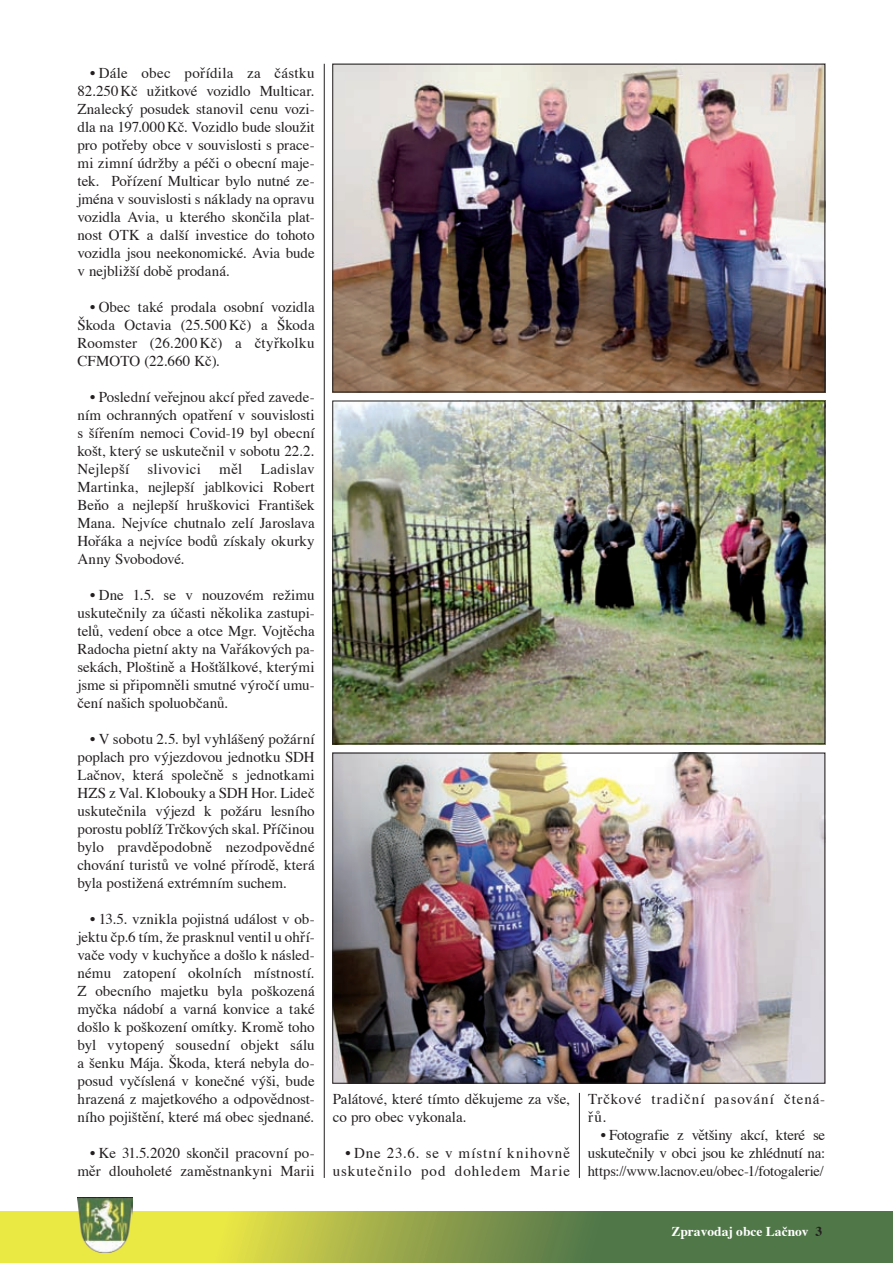
<style>
.page{position:relative;width:893px;height:1263px;background:#fff}
.page>*{position:absolute;margin:0;border:0;box-sizing:border-box;transform-origin:0 0}
.t1{font:15px/18px "Times";letter-spacing:.005em;color:#231f20;text-align:justify}
.t2{font:15px/18px "Times";letter-spacing:-.02em;color:#231f20;text-align:right}
.t3{font:15px/18px "Times";letter-spacing:.065em;color:#231f20;text-align:right}
.t4{font:15px/18px "Times";letter-spacing:.06em;color:#231f20}
.t5{font:14.7px "Times";letter-spacing:-.01em;color:#231f20}
.t6{font:700 13.5px "Times";color:#fff}
.s1{color:#231f20}
</style>
<div class="page">
<svg style="left:0;top:1212px;width:893px;height:51px;background:#90a447"></svg>
<img style="left:78px;top:1198px;width:54px;height:55px">
<hr style="left:324px;top:64px;width:1px;height:1114px;background:#231f20">
<hr style="left:579px;top:1093px;width:1px;height:85px;background:#231f20">
<img style="left:334px;top:66px;width:489px;height:324px">
<div style="left:332px;top:64px;width:493px;height:328px;border:1px solid #231f20"></div>
<img style="left:334px;top:403px;width:489px;height:339px">
<img style="left:334px;top:755px;width:489px;height:326px">
<div style="left:332px;top:753px;width:493px;height:330px;border:1px solid #231f20"></div>
<p class="t1" style="left:77px;top:65px;width:239px;text-indent:13px">• Dále obec pořídila za částku 82.250Kč užitkové vozidlo Multicar.<br>Znalecký posudek stanovil cenu vozi&shy;dla na 197.000Kč. Vozidlo bude sloužit pro potřeby obce v souvislosti s prace&shy;mi zimní údržby a péči o obecní maje&shy;tek. Pořízení Multicar bylo nutné ze&shy;jména v souvislosti s náklady na opravu vozidla Avia, u kterého skončila plat&shy;nost OTK a další investice do tohoto vozidla jsou neekonomické. Avia bude v nejbližší době prodaná.</p>
<p class="t1" style="left:77px;top:299px;width:239px;text-indent:13px">• Obec také prodala osobní vozidla Škoda Octavia (25.500Kč) a Škoda Roomster (26.200 Kč) a čtyřkolku CFMOTO (22.660 Kč).</p>
<p class="t1" style="left:77px;top:389px;width:239px;text-indent:13px">• Poslední veřejnou akcí před zavede&shy;ním ochranných opatření v souvislosti s šířením nemoci Covid-19 byl obecní košt, který se uskutečnil v sobotu 22.2.<br>Nejlepší slivovici měl Ladislav Martinka, nejlepší jablkovici Robert Beňo a nejlepší hruškovici František Mana. Nejvíce chutnalo zelí Jaroslava Hořáka a nejvíce bodů získaly okurky Anny Svobodové.</p>
<p class="t1" style="left:77px;top:587px;width:239px;text-indent:13px">• Dne 1.5. se v nouzovém režimu uskutečnily za účasti několika zastupi&shy;telů, vedení obce a otce Mgr. Vojtěcha Radocha pietní akty na Vařákových pa&shy;sekách, Ploštině a Hošťálkové, kterými jsme si připomněli smutné výročí umu&shy;čení našich spoluobčanů.</p>
<p class="t1" style="left:77px;top:731px;width:239px;text-indent:13px">• V sobotu 2.5. byl vyhlášený požární poplach pro výjezdovou jednotku SDH Lačnov, která společně s jednotkami HZS z Val. Klobouky a SDH Hor. Lideč uskutečnila výjezd k požáru lesního porostu poblíž Trčkových skal. Příčinou bylo pravděpodobně nezodpovědné chování turistů ve volné přírodě, která byla postižená extrémním suchem.</p>
<p class="t1" style="left:77px;top:911px;width:239px;text-indent:13px">• 13.5. vznikla pojistná událost v ob&shy;jektu čp.6 tím, že prasknul ventil u ohří&shy;vače vody v kuchyňce a došlo k násled&shy;nému zatopení okolních místností.<br>Z obecního majetku byla poškozená myčka nádobí a varná konvice a také došlo k poškození omítky. Kromě toho byl vytopený sousední objekt sálu a šenku Mája. Škoda, která nebyla do&shy;posud vyčíslená v konečné výši, bude hrazená z majetkového a odpovědnost&shy;ního pojištění, které má obec sjednané.</p>
<p class="t1" style="left:77px;top:1145px;width:239px;text-align:right">• Ke 31.5.2020 skončil pracovní po&shy;měr dlouholeté zaměstnankyni Marii</p>
<p class="t1" style="left:333px;top:1091px;width:239px">Palátové, které tímto děkujeme za vše, co pro obec vykonala.</p>
<p class="t3" style="left:333px;top:1145px;width:239px">• Dne 23.6. se v místní knihovně uskutečnilo pod dohledem Marie</p>
<p class="t4" style="left:588px;top:1091px;width:239px">Trčkové tradiční pasování čtená&shy;řů.</p>
<p class="t2" style="left:588px;top:1127px;width:239px">• Fotografie z většiny akcí, které se uskutečnily v obci jsou ke zhlédnutí na:</p>
<p class="t5" style="left:588px;top:1161px;width:237px">https://www.lacnov.eu/obec-1/fotogalerie/</p>
<p class="t6" style="left:671px;top:1223px;width:152px">Zpravodaj obce Lačnov <span class="s1">3</span></p>
</div>
